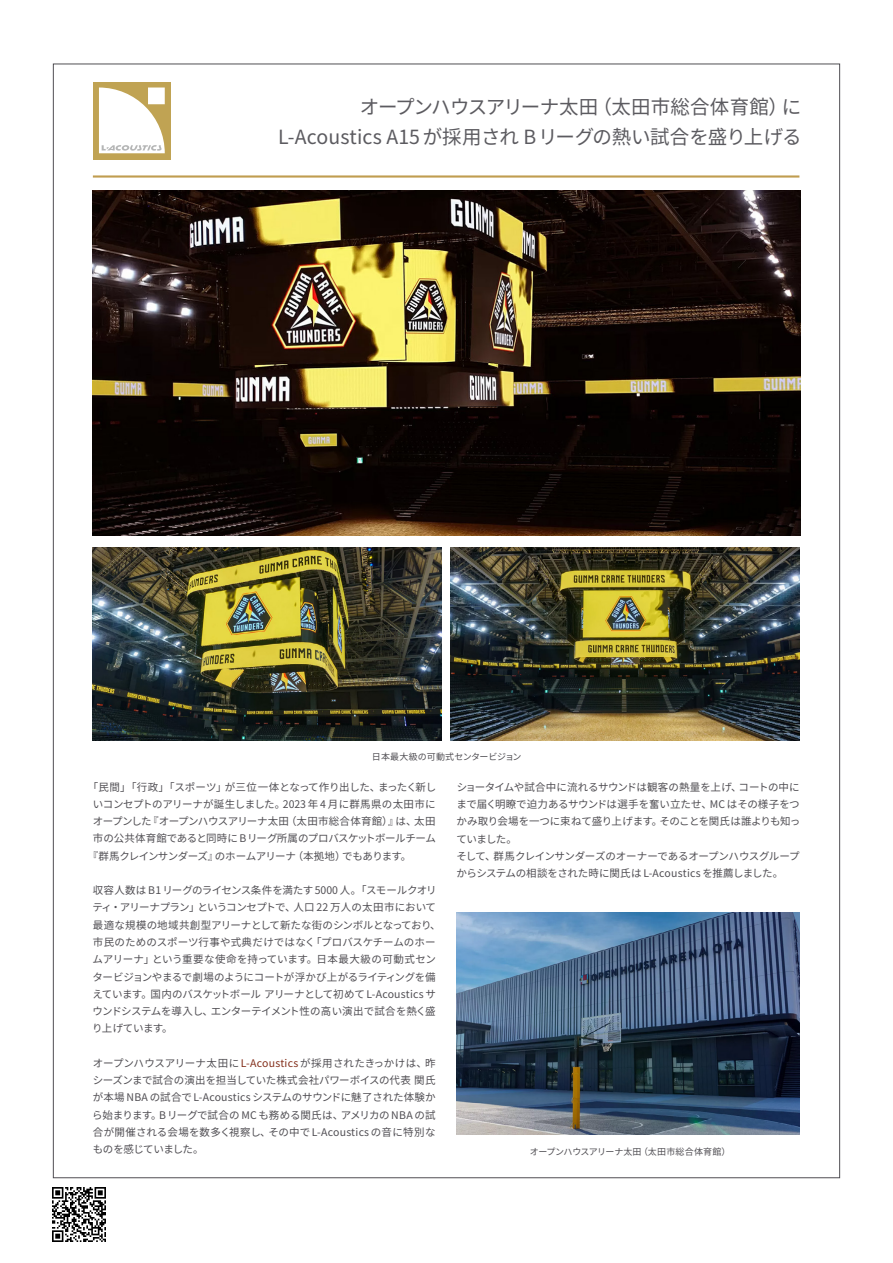
<style>
.page{position:relative;width:893px;height:1263px;background:#fff}
.page>*{position:absolute;margin:0;border:0;box-sizing:border-box;transform-origin:0 0}
.t1{font:19.5px/30px "Source Han Sans JP";letter-spacing:-.01em;color:#5c5b60;text-align:right}
.t2{font:10.5px/17.2px "Source Han Sans JP";letter-spacing:-.015em;color:#504e53}
.t3{font:10.5px "Source Han Sans JP";letter-spacing:-.045em;color:#504e53}
.t4{font:10.5px "Source Han Sans JP";letter-spacing:-.05em;color:#504e53}
.t5{font:9px "Source Han Sans JP";letter-spacing:.005em;color:#504e53}
.s1{color:#832e1a}
</style>
<div class="page">
<hr style="left:93px;top:175px;width:706px;height:3px;background:#c09d50">
<svg style="left:93px;top:82px;width:78px;height:78px"></svg>
<img style="left:52px;top:1188px;width:54px;height:53px">
<img style="left:93px;top:190px;width:708px;height:345px">
<img style="left:457px;top:912px;width:342px;height:223px">
<img style="left:93px;top:547px;width:348px;height:193px">
<img style="left:451px;top:547px;width:348px;height:193px">
<h1 class="t1" style="left:278px;top:92px;width:525px">オープンハウスアリーナ太田（太田市総合体育館）に<br>L-Acoustics A15 が採用され Bリーグの熱い試合を盛り上げる</h1>
<p class="t5" style="left:372px;top:751px;width:151px">日本最大級の可動式センタービジョン</p>
<p class="t2" style="left:88px;top:778px;width:350px">「民間」「行政」「スポーツ」が三位一体となって作り出した、まったく新し</p>
<p class="t2" style="left:93px;top:796px;width:345px">いコンセプトのアリーナが誕生しました。2023 年 4 月に群馬県の太田市に</p>
<p class="t3" style="left:93px;top:815px;width:344px">オープンした『オープンハウスアリーナ太田（太田市総合体育館）』は、太田</p>
<p class="t2" style="left:93px;top:830px;width:344px">市の公共体育館であると同時に Bリーグ所属のプロバスケットボールチーム</p>
<p class="t4" style="left:88px;top:850px;width:325px">『群馬クレインサンダーズ』のホームアリーナ（本拠地）でもあります。</p>
<p class="t2" style="left:92px;top:882px;width:350px">収容人数は B1リーグのライセンス条件を満たす 5000 人。「スモールクオリティ・アリーナプラン」というコンセプトで、人口 22 万人の太田市において最適な規模の地域共創型アリーナとして新たな街のシンボルとなっており、市民のためのスポーツ行事や式典だけではなく「プロバスケチームのホームアリーナ」という重要な使命を持っています。日本最大級の可動式センタービジョンやまるで劇場のようにコートが浮かび上がるライティングを備えています。国内のバスケットボール アリーナとして初めて L-Acoustics サウンドシステムを導入し、エンターテイメント性の高い演出で試合を熱く盛り上げています。</p>
<p class="t2" style="left:92px;top:1054px;width:345px;text-align:justify">オープンハウスアリーナ太田に<span class="s1">L-Acoustics</span> が採用されたきっかけは、昨シーズンまで試合の演出を担当していた株式会社パワーボイスの代表 関氏が本場 NBA の試合で L-Acoustics システムのサウンドに魅了された体験から始まります。Bリーグで試合の MC も務める関氏は、アメリカの NBA の試合が開催される会場を数多く視察し、その中でL-Acoustics の音に特別なものを感じていました。</p>
<p class="t2" style="left:456px;top:778px;width:345px">ショータイムや試合中に流れるサウンドは観客の熱量を上げ、コートの中にまで届く明瞭で迫力あるサウンドは選手を奮い立たせ、MC はその様子をつかみ取り会場を一つに束ねて盛り上げます。そのことを関氏は誰よりも知っていました。<br>そして、群馬クレインサンダーズのオーナーであるオープンハウスグループからシステムの相談をされた時に関氏は L-Acoustics を推薦しました。</p>
<p class="t5" style="left:530px;top:1147px;width:202px">オープンハウスアリーナ太田（太田市総合体育館）</p>
</div>
